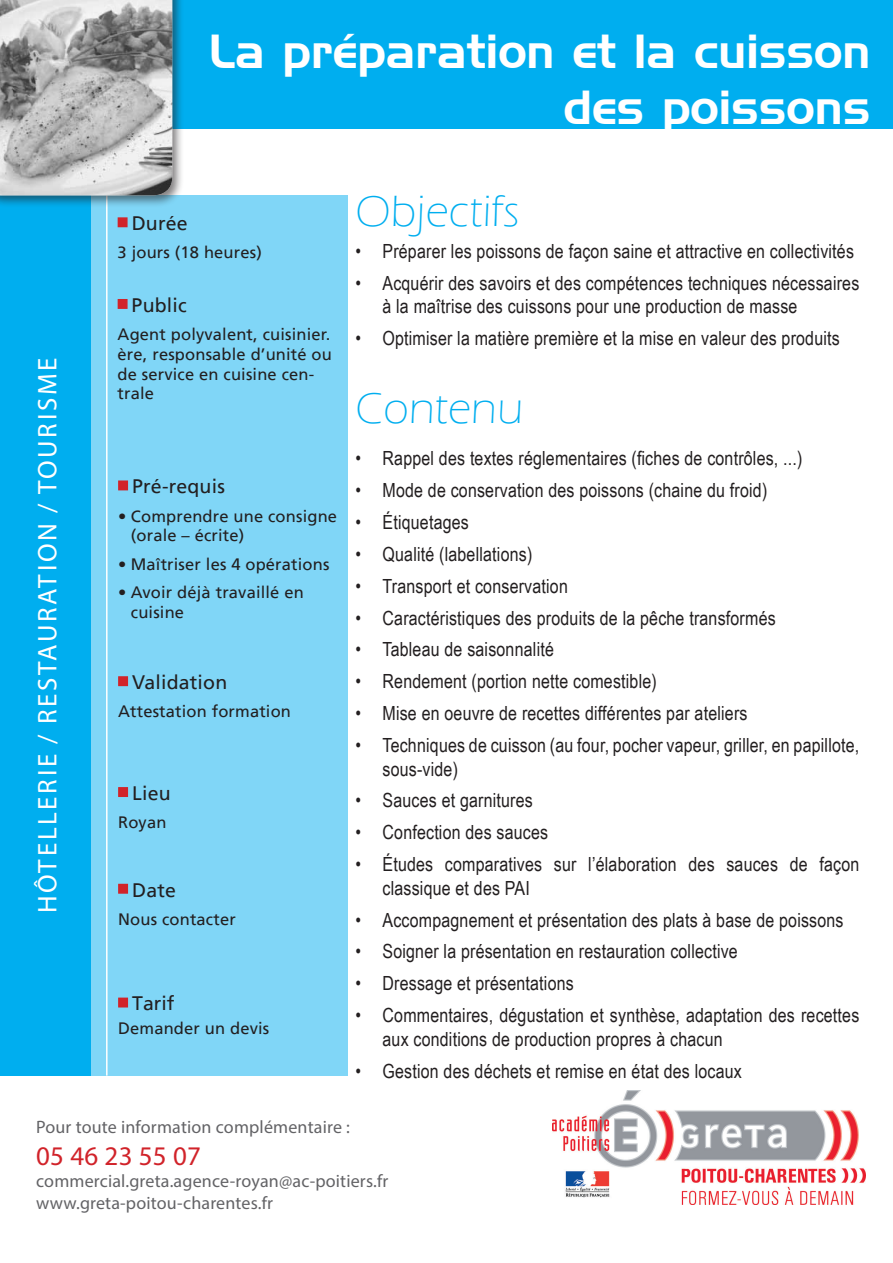
<style>
.page{position:relative;width:893px;height:1263px;background:#fff}
.page>*{position:absolute;margin:0;border:0;box-sizing:border-box;transform-origin:0 0}
.t1{font:46.5px/55.8px "Handel Gothic BT";color:#fff;text-align:right}
.t2{font:300 45px "Eras ITC";letter-spacing:.01em;color:#00aeef}
.t3{font:27px "Myriad Pro";letter-spacing:.1em;color:#fff}
.t4{font:27px "Myriad Pro";letter-spacing:.01em;color:#d1232a}
.t5{font:19.5px/23.4px "Arial Narrow";letter-spacing:.01em;color:#231f20}
.t6{font:19.5px "Frutiger LT";letter-spacing:.01em;color:#231f20}
.t7{font:18px "Myriad Pro";letter-spacing:.01em;color:#636366}
.t8{font:16.5px/19.8px "Frutiger LT";letter-spacing:.01em;color:#231f20}
</style>
<div class="page">
<div style="left:2px;top:0;width:891px;height:128px;background:#00aeef"></div>
<div style="left:91px;top:195px;width:257px;height:880px;background:#80d6f7"></div>
<div style="left:0;top:183px;width:91px;height:892px;background:#00aeef"></div>
<img style="left:552px;top:1091px;width:313px;height:113px">
<hr style="left:106px;top:195px;width:2px;height:880px;background:#fff">
<div style="left:0;top:0;width:185px;height:208px;background:#231f20;opacity:.57"></div>
<img style="left:0;top:0;width:172px;height:195px">
<div style="left:118px;top:217px;width:10px;height:10px;background:#d1232a;border:2px solid #d1232a"></div>
<div style="left:118px;top:299px;width:10px;height:10px;background:#d1232a;border:2px solid #d1232a"></div>
<div style="left:118px;top:676px;width:10px;height:10px;background:#d1232a;border:2px solid #d1232a"></div>
<div style="left:118px;top:997px;width:10px;height:10px;background:#d1232a;border:2px solid #d1232a"></div>
<div style="left:118px;top:787px;width:10px;height:10px;background:#d1232a;border:2px solid #d1232a"></div>
<div style="left:118px;top:480px;width:10px;height:10px;background:#d1232a;border:2px solid #d1232a"></div>
<div style="left:118px;top:884px;width:10px;height:10px;background:#d1232a;border:2px solid #d1232a"></div>
<h3 class="t3" style="left:31px;top:913px;width:557px;rotate:-90deg">HÔTELLERIE / RESTAURATION / TOURISME</h3>
<p class="t1" style="left:209px;top:24px;width:663px">La préparation et la cuisson des poissons</p>
<p class="t6" style="left:132px;top:212px;width:58px">Durée</p>
<p class="t8" style="left:118px;top:243px;width:146px">3 jours (18 heures)</p>
<p class="t6" style="left:132px;top:293px;width:57px">Public</p>
<p class="t8" style="left:118px;top:324px;width:216px">Agent polyvalent, cuisinier. ère, responsable d’unité ou de service en cuisine cen&shy;trale</p>
<p class="t6" style="left:132px;top:475px;width:94px">Pré-requis</p>
<p class="t8" style="left:131px;top:506px;width:208px;text-indent:-13px">• Comprendre une consigne (orale – écrite)</p>
<p class="t8" style="left:118px;top:554px;width:213px">• Maîtriser les 4 opérations</p>
<p class="t8" style="left:131px;top:582px;width:174px;text-indent:-13px">• Avoir déjà travaillé en cuisine</p>
<p class="t6" style="left:132px;top:671px;width:97px">Validation</p>
<p class="t8" style="left:118px;top:702px;width:174px">Attestation formation</p>
<p class="t6" style="left:132px;top:782px;width:40px">Lieu</p>
<p class="t8" style="left:118px;top:813px;width:50px">Royan</p>
<p class="t6" style="left:132px;top:878px;width:45px">Date</p>
<p class="t8" style="left:118px;top:909px;width:119px">Nous contacter</p>
<p class="t6" style="left:132px;top:992px;width:44px">Tarif</p>
<p class="t8" style="left:118px;top:1019px;width:153px">Demander un devis</p>
<p class="t2" style="left:355px;top:186px;width:165px">Objectifs</p>
<p class="t5" style="left:355px;top:239px;width:500px">• Préparer les poissons de façon saine et attractive en collectivités</p>
<p class="t5" style="left:382px;top:270px;width:478px;text-indent:-27px">• Acquérir des savoirs et des compétences techniques nécessaires à la maîtrise des cuissons pour une production de masse</p>
<p class="t5" style="left:355px;top:326px;width:486px">• Optimiser la matière première et la mise en valeur des produits</p>
<p class="t2" style="left:355px;top:383px;width:169px">Contenu</p>
<p class="t5" style="left:355px;top:446px;width:448px">• Rappel des textes réglementaires (fiches de contrôles, ...)</p>
<p class="t5" style="left:355px;top:478px;width:413px">• Mode de conservation des poissons (chaine du froid)</p>
<p class="t5" style="left:355px;top:509px;width:115px">• Étiquetages</p>
<p class="t5" style="left:355px;top:541px;width:178px">• Qualité (labellations)</p>
<p class="t5" style="left:355px;top:573px;width:214px">• Transport et conservation</p>
<p class="t5" style="left:355px;top:605px;width:422px">• Caractéristiques des produits de la pêche transformés</p>
<p class="t5" style="left:355px;top:637px;width:200px">• Tableau de saisonnalité</p>
<p class="t5" style="left:355px;top:669px;width:303px">• Rendement (portion nette comestible)</p>
<p class="t5" style="left:355px;top:701px;width:393px">• Mise en oeuvre de recettes différentes par ateliers</p>
<p class="t5" style="left:382px;top:733px;width:478px;text-indent:-27px">• Techniques de cuisson (au four, pocher vapeur, griller, en papillote, sous-vide)</p>
<p class="t5" style="left:355px;top:788px;width:179px">• Sauces et garnitures</p>
<p class="t5" style="left:355px;top:820px;width:194px">• Confection des sauces</p>
<p class="t5" style="left:382px;top:852px;width:478px;text-indent:-27px">• Études comparatives sur l’élaboration des sauces de façon classique et des PAI</p>
<p class="t5" style="left:355px;top:907px;width:490px">• Accompagnement et présentation des plats à base de poissons</p>
<p class="t5" style="left:355px;top:939px;width:384px">• Soigner la présentation en restauration collective</p>
<p class="t5" style="left:355px;top:971px;width:220px">• Dressage et présentations</p>
<p class="t5" style="left:382px;top:1003px;width:478px;text-indent:-27px">• Commentaires, dégustation et synthèse, adaptation des recettes aux conditions de production propres à chacun</p>
<p class="t5" style="left:355px;top:1058px;width:388px">• Gestion des déchets et remise en état des locaux</p>
<p class="t7" style="left:36px;top:1116px;width:315px">Pour toute information complémentaire :</p>
<p class="t4" style="left:36px;top:1140px;width:166px">05 46 23 55 07</p>
<p class="t7" style="left:36px;top:1170px;width:354px">commercial.greta.agence-royan@ac-poitiers.fr</p>
<p class="t7" style="left:36px;top:1191px;width:238px">www.greta-poitou-charentes.fr</p>
</div>
